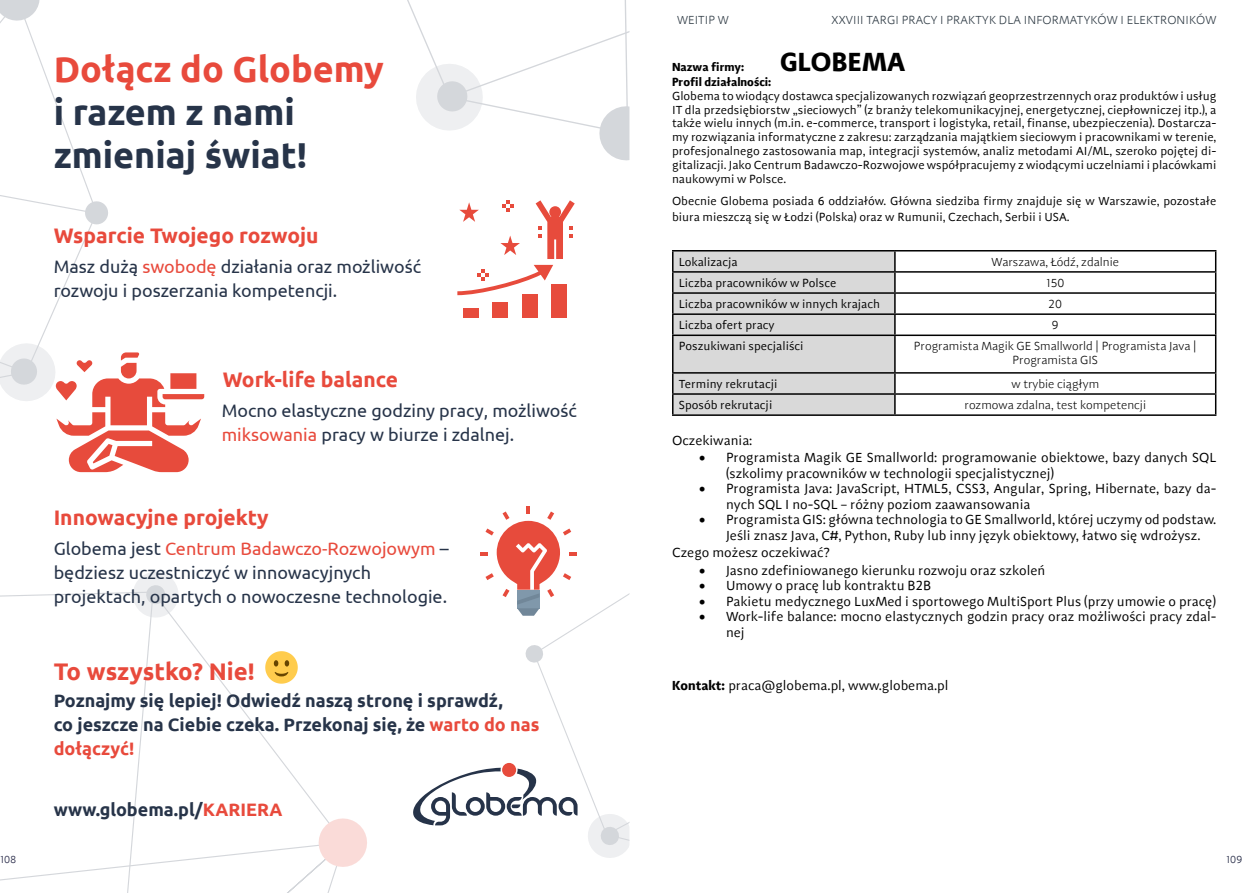
<style>
.page{position:relative;width:1259px;height:893px;background:#fff}
.page>*{position:absolute;margin:0;border:0;box-sizing:border-box;transform-origin:0 0}
.t1{font:700 36px/43.2px "Ubuntu";color:#273449}
.t2{font:700 36px "Ubuntu";color:#e84a3c}
.t3{font:700 27px "Adagio Sans";letter-spacing:.01em;color:#000}
.t4{font:700 24px "Ubuntu";color:#e84a3c}
.t5{font:700 21px "Ubuntu";color:#e84a3c}
.t6{font:18px/24px "Ubuntu";color:#273449}
.t7{font:700 18px/24px "Ubuntu";color:#273449}
.t8{font:13.5px/15.6px "Adagio Sans";color:#000}
.t9{font:12px/13.8px "Adagio Sans";color:#000;text-align:justify}
.t10{font:300 12px/13.8px "Adagio Sans";color:#000;text-align:center}
.t11{font:300 12px "Adagio Sans";letter-spacing:.01em;color:#2d3943}
.t12{font:700 12px "Adagio Sans";color:#000}
.t13{font:300 10.5px "Adagio Sans";color:#1c1e3e}
.t14{font:300 10.5px "Adagio Sans";color:#1a1f3c}
.s1{color:#e84a3c}
.s2{font-weight:700}
</style>
<div class="page">
<svg style="left:407px;top:0;width:222px;height:161px"></svg>
<svg style="left:502px;top:200px;width:12px;height:12px"></svg>
<div style="left:463px;top:308px;width:16px;height:10px;background:#e74b3c"></div>
<div style="left:522px;top:294px;width:15px;height:24px;background:#e74b3c"></div>
<div style="left:551px;top:284px;width:16px;height:34px;background:#e74b3c"></div>
<div style="left:492px;top:302px;width:16px;height:16px;background:#e74b3c"></div>
<svg style="left:457px;top:265px;width:96px;height:30px"></svg>
<svg style="left:459px;top:202px;width:20px;height:20px"></svg>
<svg style="left:500px;top:236px;width:20px;height:19px"></svg>
<svg style="left:535px;top:200px;width:40px;height:59px"></svg>
<svg style="left:0;top:0;width:204px;height:472px"></svg>
<svg style="left:413px;top:506px;width:216px;height:352px"></svg>
<svg style="left:0;top:572px;width:367px;height:321px"></svg>
<hr style="left:672px;top:250px;width:223px;height:1px;background:#000">
<hr style="left:895px;top:250px;width:321px;height:1px;background:#000">
<hr style="left:895px;top:271px;width:321px;height:2px;background:#000">
<hr style="left:895px;top:292px;width:321px;height:2px;background:#000">
<hr style="left:895px;top:313px;width:321px;height:2px;background:#000">
<svg style="left:1215px;top:251px;width:1px;height:84px"></svg>
<hr style="left:895px;top:335px;width:321px;height:1px;background:#000">
<hr style="left:1215px;top:336px;width:1px;height:36px;background:#000">
<hr style="left:895px;top:372px;width:321px;height:2px;background:#000">
<hr style="left:895px;top:393px;width:321px;height:2px;background:#000">
<svg style="left:672px;top:251px;width:223px;height:163px"></svg>
<svg style="left:1215px;top:374px;width:1px;height:40px"></svg>
<hr style="left:672px;top:414px;width:223px;height:2px;background:#000">
<hr style="left:895px;top:414px;width:321px;height:2px;background:#000">
<h1 class="t2" style="left:54px;top:47px;width:332px">Dołącz do Globemy</h1>
<h1 class="t1" style="left:54px;top:90px;width:255px">i razem z nami zmieniaj świat!</h1>
<h3 class="t5" style="left:54px;top:223px;width:266px">Wsparcie Twojego rozwoju</h3>
<h3 class="t6" style="left:54px;top:254px;width:369px">Masz dużą <span class="s1">swobodę</span> działania oraz możliwość rozwoju i poszerzania kompetencji.</h3>
<h3 class="t5" style="left:223px;top:367px;width:177px">Work-life balance</h3>
<h3 class="t6" style="left:222px;top:398px;width:357px">Mocno elastyczne godziny pracy, możliwość <span class="s1">miksowania</span> pracy w biurze i zdalnej.</h3>
<h3 class="t5" style="left:54px;top:504px;width:217px">Innowacyjne projekty</h3>
<h3 class="t6" style="left:54px;top:536px;width:397px">Globema jest <span class="s1">Centrum Badawczo-Rozwojowym</span> – będziesz uczestniczyć w innowacyjnych projektach, opartych o nowoczesne technologie.</h3>
<h3 class="t4" style="left:54px;top:656px;width:202px">To wszystko? Nie!</h3>
<h3 class="t7" style="left:54px;top:689px;width:487px">Poznajmy się lepiej! Odwiedź naszą stronę i sprawdź,<br>co jeszcze na Ciebie czeka. Przekonaj się, że <span class="s1">warto do nas dołączyć!</span></h3>
<h3 class="t7" style="left:54px;top:797px;width:230px">www.globema.pl/<span class="s1">KARIERA</span></h3>
<p class="t11" style="left:677px;top:12px;width:53px">WEITIP W</p>
<p class="t11" style="left:831px;top:12px;width:386px">XXVIII TARGI PRACY I PRAKTYK DLA INFORMATYKÓW I ELEKTRONIKÓW</p>
<p class="t12" style="left:672px;top:59px;width:74px">Nazwa firmy:</p>
<h2 class="t3" style="left:780px;top:44px;width:127px">GLOBEMA</h2>
<p class="t12" style="left:672px;top:74px;width:101px">Profil działalności:</p>
<p class="t9" style="left:672px;top:89px;width:546px">Globema to wiodący dostawca specjalizowanych rozwiązań geoprzestrzennych oraz produktów i usług IT dla przedsiębiorstw „sieciowych” (z branży telekomunikacyjnej, energetycznej, ciepłowniczej itp.), a także wielu innych (m.in. e-commerce, transport i logistyka, retail, finanse, ubezpieczenia). Dostarcza&shy;my rozwiązania informatyczne z zakresu: zarządzania majątkiem sieciowym i pracownikami w terenie, profesjonalnego zastosowania map, integracji systemów, analiz metodami AI/ML, szeroko pojętej di&shy;gitalizacji. Jako Centrum Badawczo-Rozwojowe współpracujemy z wiodącymi uczelniami i placówkami naukowymi w Polsce.</p>
<p class="t9" style="left:672px;top:193px;width:546px;line-height:16.2px">Obecnie Globema posiada 6 oddziałów. Główna siedziba firmy znajduje się w Warszawie, pozostałe biura mieszczą się w Łodzi (Polska) oraz w Rumunii, Czechach, Serbii i USA.</p>
<p class="t9" style="left:679px;top:255px;width:60px">Lokalizacja</p>
<p class="t10" style="left:991px;top:255px;width:129px">Warszawa, Łódź, zdalnie</p>
<p class="t9" style="left:679px;top:276px;width:159px">Liczba pracowników w Polsce</p>
<p class="t10" style="left:1046px;top:276px;width:20px">150</p>
<p class="t9" style="left:679px;top:297px;width:203px">Liczba pracowników w innych krajach</p>
<p class="t10" style="left:1048px;top:297px;width:15px">20</p>
<p class="t9" style="left:679px;top:318px;width:97px">Liczba ofert pracy</p>
<p class="t10" style="left:1052px;top:318px;width:8px">9</p>
<p class="t9" style="left:679px;top:340px;width:126px">Poszukiwani specjaliści</p>
<p class="t10" style="left:914px;top:340px;width:284px">Programista Magik GE Smallworld | Programista Java |<br>Programista GIS</p>
<p class="t9" style="left:679px;top:377px;width:100px">Terminy rekrutacji</p>
<p class="t10" style="left:1011px;top:377px;width:89px">w trybie ciągłym</p>
<p class="t9" style="left:679px;top:398px;width:95px">Sposób rekrutacji</p>
<p class="t10" style="left:964px;top:398px;width:183px">rozmowa zdalna, test kompetencji</p>
<p class="t8" style="left:672px;top:433px;width:82px">Oczekiwania:</p>
<p class="t8" style="left:726px;top:450px;width:492px;text-indent:-27px">• Programista Magik GE Smallworld: programowanie obiektowe, bazy danych SQL (szkolimy pracowników w technologii specjalistycznej)</p>
<p class="t8" style="left:726px;top:481px;width:492px;text-indent:-27px">• Programista Java: JavaScript, HTML5, CSS3, Angular, Spring, Hibernate, bazy da&shy;nych SQL I no-SQL – różny poziom zaawansowania</p>
<p class="t8" style="left:726px;top:512px;width:492px;text-indent:-27px">• Programista GIS: główna technologia to GE Smallworld, której uczymy od podstaw.<br>Jeśli znasz Java, C#, Python, Ruby lub inny język obiektowy, łatwo się wdrożysz.</p>
<p class="t8" style="left:672px;top:545px;width:160px">Czego możesz oczekiwać?</p>
<p class="t8" style="left:699px;top:563px;width:348px">• Jasno zdefiniowanego kierunku rozwoju oraz szkoleń</p>
<p class="t8" style="left:699px;top:578px;width:234px">• Umowy o pracę lub kontraktu B2B</p>
<p class="t8" style="left:699px;top:594px;width:518px">• Pakietu medycznego LuxMed i sportowego MultiSport Plus (przy umowie o pracę)</p>
<p class="t8" style="left:726px;top:609px;width:492px;text-indent:-27px">• Work-life balance: mocno elastycznych godzin pracy oraz możliwości pracy zdal&shy;nej</p>
<p class="t8" style="left:672px;top:677px;width:278px"><span class="s2">Kontakt:</span> praca@globema.pl, www.globema.pl</p>
<p class="t13" style="left:0;top:853px;width:18px">108</p>
<p class="t14" style="left:1226px;top:853px;width:18px">109</p>
</div>
